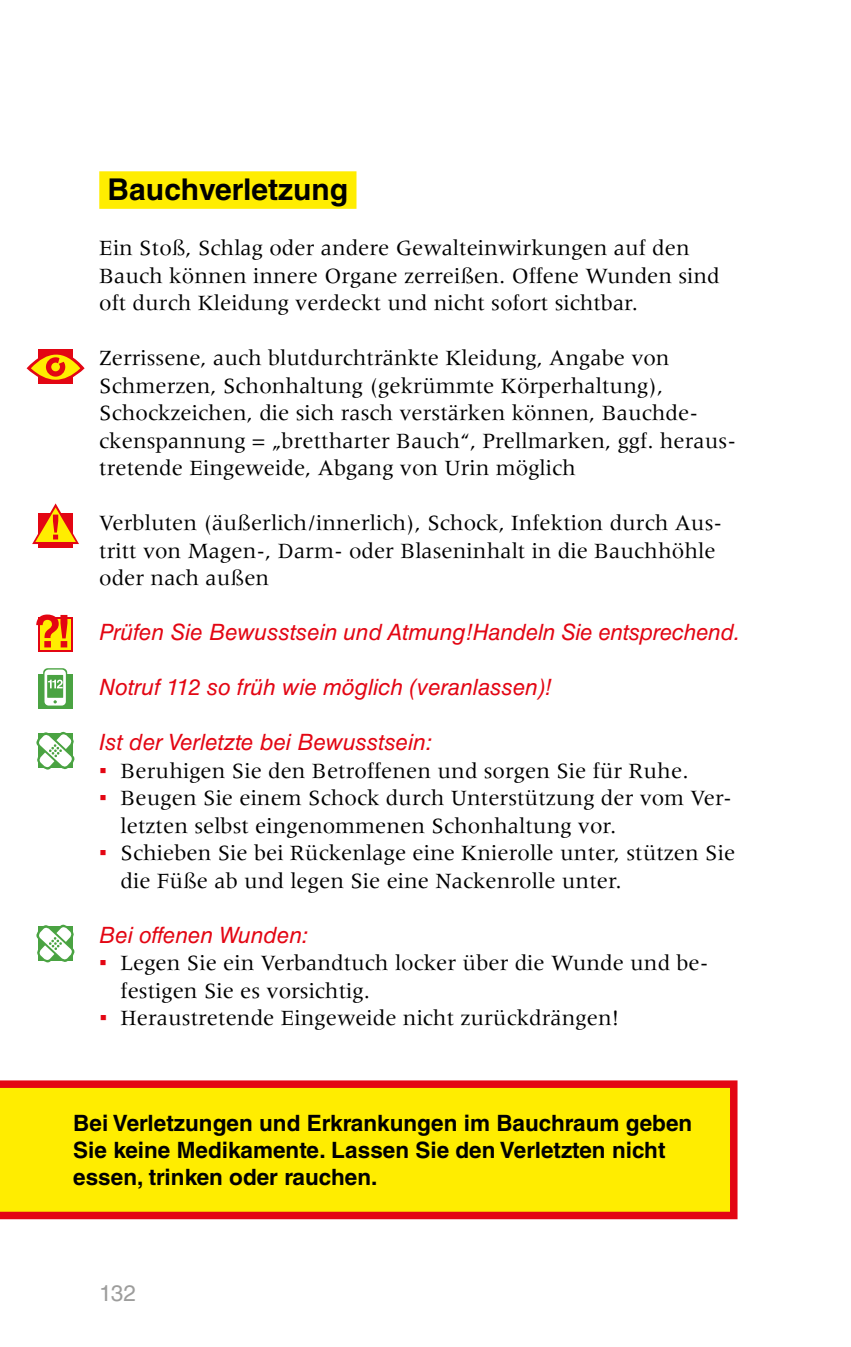
<style>
.page{position:relative;width:851px;height:1347px;background:#fff}
.page>*{position:absolute;margin:0;border:0;box-sizing:border-box;transform-origin:0 0}
.t1{font:700 30px "Helvetica LT Std";color:#000}
.t2{font:22.5px/27.5px "Meridien LT Std";color:#000}
.t3{font:italic 22.5px "Helvetica LT Std";color:#e30613}
.t4{font:700 22.5px/27px "Helvetica LT Std";color:#000}
.t5{font:22.5px "Helvetica LT Std";color:#9d9d9c}
.s1{font-family:"Arial";color:#e30613}
</style>
<div class="page">
<div style="left:99px;top:171px;width:257px;height:38px;background:#ffed00"></div>
<div style="left:38px;top:513px;width:35px;height:34px;background:#e30613"></div>
<svg style="left:32px;top:503px;width:47px;height:41px"></svg>
<div style="left:38px;top:349px;width:35px;height:35px;background:#e30613"></div>
<svg style="left:27px;top:354px;width:58px;height:26px"></svg>
<div style="left:38px;top:673px;width:35px;height:35px;background:#4aa342"></div>
<svg style="left:43px;top:668px;width:24px;height:38px"></svg>
<svg style="left:38px;top:616px;width:35px;height:35px"></svg>
<svg style="left:40px;top:619px;width:31px;height:30px"></svg>
<svg style="left:36px;top:614px;width:31px;height:33px"></svg>
<svg style="left:36px;top:731px;width:39px;height:39px"></svg>
<svg style="left:36px;top:924px;width:39px;height:39px"></svg>
<svg style="left:0;top:1080px;width:737px;height:139px"></svg>
<h1 class="t1" style="left:108px;top:171px;width:242px">Bauchverletzung</h1>
<p class="t2" style="left:99px;top:234px;width:622px">Ein Stoß, Schlag oder andere Gewalteinwirkungen auf den<br>Bauch können innere Organe zerreißen. Offene Wunden sind oft durch Kleidung verdeckt und nicht sofort sichtbar.</p>
<p class="t2" style="left:99px;top:344px;width:638px">Zerrissene, auch blutdurchtränkte Kleidung, Angabe von Schmerzen, Schonhaltung (gekrümmte Körperhaltung), Schockzeichen, die sich rasch verstärken können, Bauchde&shy;ckenspannung = „brettharter Bauch“, Prellmarken, ggf. heraus&shy;tretende Eingeweide, Abgang von Urin möglich</p>
<p class="t2" style="left:99px;top:509px;width:624px">Verbluten (äußerlich/innerlich), Schock, Infektion durch Aus&shy;tritt von Magen-, Darm- oder Blaseninhalt in die Bauchhöhle oder nach außen</p>
<p class="t3" style="left:99px;top:619px;width:642px">Prüfen Sie Bewusstsein und Atmung!Handeln Sie entsprechend.</p>
<p class="t3" style="left:99px;top:674px;width:454px">Notruf 112 so früh wie möglich (veranlassen)!</p>
<p class="t3" style="left:99px;top:729px;width:334px">Ist der Verletzte bei Bewusstsein:</p>
<p class="t2" style="left:99px;top:756px;width:590px"><span class="s1">▪</span> Beruhigen Sie den Betroffenen und sorgen Sie für Ruhe.</p>
<p class="t2" style="left:120px;top:784px;width:612px;text-indent:-21px"><span class="s1">▪</span> Beugen Sie einem Schock durch Unterstützung der vom Ver&shy;letzten selbst eingenommenen Schonhaltung vor.</p>
<p class="t2" style="left:121px;top:839px;width:616px;text-indent:-21px"><span class="s1">▪</span> Schieben Sie bei Rückenlage eine Knierolle unter, stützen Sie die Füße ab und legen Sie eine Nackenrolle unter.</p>
<p class="t3" style="left:99px;top:922px;width:211px">Bei offenen Wunden:</p>
<p class="t2" style="left:121px;top:949px;width:589px;text-indent:-21px"><span class="s1">▪</span> Legen Sie ein Verbandtuch locker über die Wunde und be&shy;festigen Sie es vorsichtig.</p>
<p class="t2" style="left:99px;top:1004px;width:521px"><span class="s1">▪</span> Heraustretende Eingeweide nicht zurückdrängen!</p>
<p class="t4" style="left:73px;top:1109px;width:620px">Bei Verletzungen und Erkrankungen im Bauchraum geben<br>Sie keine Medikamente. Lassen Sie den Verletzten nicht essen, trinken oder rauchen.</p>
<p class="t5" style="left:99px;top:1279px;width:38px">132</p>
</div>
